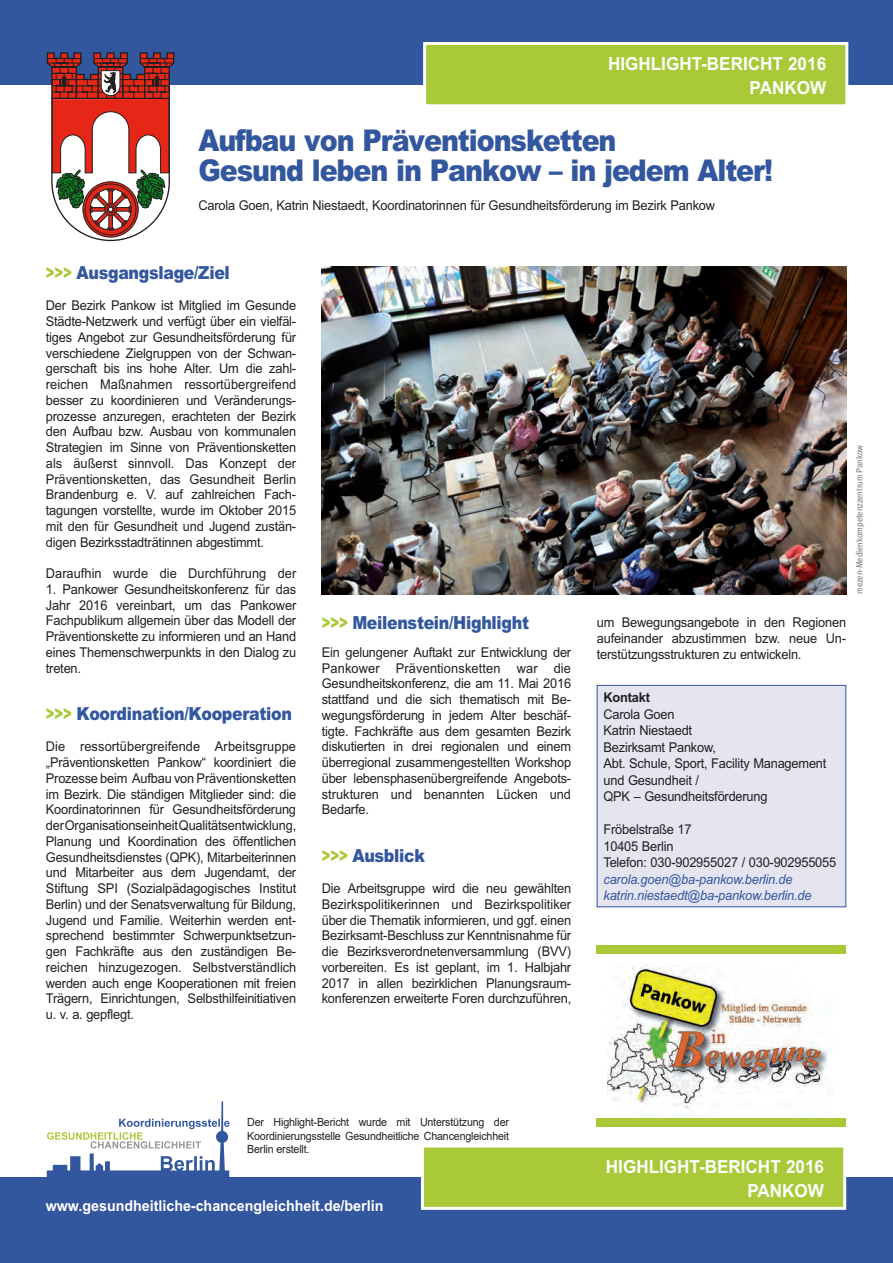
<style>
.page{position:relative;width:893px;height:1263px;background:#fff}
.page>*{position:absolute;margin:0;border:0;box-sizing:border-box;transform-origin:0 0}
.t1{font:900 30px/30px "Arial";letter-spacing:-.04em;color:#33579e;scale:.9 1}
.t2{font:900 18px "Arial";letter-spacing:-.02em;color:#33579e;scale:.88 1}
.t3{font:700 18px/24px "Arial";color:#fff;text-align:right;scale:.95 1}
.t4{font:700 15px "Arial";color:#fff;scale:.95 1}
.t5{font:13.5px/15.8px "Arial";letter-spacing:-.015em;color:#231f20;text-align:justify;scale:.95 1}
.t6{font:italic 13.5px/16.5px "Arial";letter-spacing:-.015em;color:#33579e;scale:.95 1}
.t7{font:700 13.5px "Arial";color:#231f20;scale:.95 1}
.t8{font:11.25px/13.5px "Arial";letter-spacing:-.015em;color:#231f20;text-align:justify;scale:.95 1}
.t9{font:9px "Meta Plus";letter-spacing:-.015em;color:#808285;scale:.95 1}
.s1{color:#a9c938}
</style>
<div class="page">
<div style="left:0;top:0;width:893px;height:85px;background:#33579e"></div>
<div style="left:425px;top:43px;width:422px;height:63px;background:#a9c938"></div>
<div style="left:423px;top:42px;width:425px;height:65px;border:3px solid #fff"></div>
<img style="left:322px;top:266px;width:524px;height:328px">
<div style="left:0;top:1177px;width:893px;height:86px;background:#33579e"></div>
<div style="left:597px;top:685px;width:249px;height:222px;background:#e4e5f1"></div>
<div style="left:597px;top:685px;width:249px;height:222px;border:1px solid #33579e"></div>
<div style="left:597px;top:1118px;width:249px;height:9px;background:#a9c938"></div>
<div style="left:597px;top:945px;width:249px;height:9px;background:#a9c938"></div>
<img style="left:608px;top:965px;width:220px;height:152px">
<svg style="left:47px;top:52px;width:128px;height:189px"></svg>
<svg style="left:47px;top:1101px;width:183px;height:76px"></svg>
<div style="left:422px;top:1146px;width:423px;height:62px;background:#a9c938"></div>
<div style="left:421px;top:1144px;width:425px;height:66px;border:3px solid #fff"></div>
<h2 class="t3" style="left:608px;top:52px;width:231px">HIGHLIGHT-BERICHT 2016<br>PANKOW</h2>
<h1 class="t1" style="left:198px;top:126px;width:640px">Aufbau von Präventionsketten<br>Gesund leben in Pankow – in jedem Alter!</h1>
<p class="t5" style="left:198px;top:197px;width:545px">Carola Goen, Katrin Niestaedt, Koordinatorinnen für Gesundheitsförderung im Bezirk Pankow</p>
<h2 class="t2" style="left:46px;top:262px;width:211px"><span class="s1">&gt;&gt;&gt;</span> Ausgangslage/Ziel</h2>
<p class="t5" style="left:46px;top:298px;width:265px">Der Bezirk Pankow ist Mitglied im Gesunde Städte-Netzwerk und verfügt über ein vielfäl&shy;tiges Angebot zur Gesundheitsförderung für verschiedene Zielgruppen von der Schwan&shy;gerschaft bis ins hohe Alter. Um die zahl&shy;reichen Maßnahmen ressortübergreifend besser zu koordinieren und Veränderungs&shy;prozesse anzuregen, erachteten der Bezirk den Aufbau bzw. Ausbau von kommunalen Strategien im Sinne von Präventionsketten als äußerst sinnvoll. Das Konzept der Präventionsketten, das Gesundheit Berlin Brandenburg e. V. auf zahlreichen Fach&shy;tagungen vorstellte, wurde im Oktober 2015 mit den für Gesundheit und Jugend zustän&shy;digen Bezirksstadträtinnen abgestimmt.</p>
<p class="t5" style="left:46px;top:565px;width:265px">Daraufhin wurde die Durchführung der</p>
<p class="t5" style="left:46px;top:581px;width:265px">1. Pan kower Gesundheitskonferenz für das Jahr 2016 vereinbart, um das Pankower Fachpublikum allgemein über das Modell der Präventionskette zu informieren und an Hand eines Themenschwerpunkts in den Dialog zu treten.</p>
<h2 class="t2" style="left:46px;top:703px;width:281px"><span class="s1">&gt;&gt;&gt;</span> Koordination/Kooperation</h2>
<p class="t5" style="left:46px;top:739px;width:265px">Die ressortübergreifende Arbeitsgruppe „Präventionsketten Pankow“ koordiniert die Prozesse beim Aufbau von Präventionsketten im Bezirk. Die ständigen Mitglieder sind: die Koordinatorinnen für Gesundheitsförderung der Organisationseinheit Qualitätsentwicklung, Planung und Koordination des öffentlichen Ge sundheitsdienstes (QPK), Mitarbeiterinnen und Mitarbeiter aus dem Jugendamt, der Stiftung SPI (Sozialpädagogisches Institut Berlin) und der Senatsverwaltung für Bildung, Jugend und Familie. Weiterhin werden ent&shy;sprechend bestimmter Schwerpunkt setzun&shy;gen Fachkräfte aus den zuständigen Be&shy;reichen hinzugezogen. Selbstverständlich werden auch enge Kooperationen mit freien Trägern, Einrichtungen, Selbsthilfeinitiativen u. v. a. gepflegt.</p>
<h2 class="t2" style="left:322px;top:613px;width:237px"><span class="s1">&gt;&gt;&gt;</span> Meilenstein/Highlight</h2>
<p class="t5" style="left:322px;top:644px;width:264px">Ein gelungener Auftakt zur Entwicklung der Pankower Präventionsketten war die Gesundheitskonferenz, die am 11. Mai 2016 stattfand und die sich thematisch mit Be&shy;wegungsförderung in jedem Alter beschäf&shy;tigte. Fachkräfte aus dem gesamten Bezirk diskutierten in drei regionalen und einem überregional zusammengestellten Workshop über lebensphasenübergreifende Angebots&shy;strukturen und benannten Lücken und Bedarfe.</p>
<h2 class="t2" style="left:322px;top:845px;width:119px"><span class="s1">&gt;&gt;&gt;</span> Ausblick</h2>
<p class="t5" style="left:322px;top:880px;width:264px">Die Arbeitsgruppe wird die neu gewählten Bezirkspolitikerinnen und Bezirkspolitiker über die Thematik informieren, und ggf. einen Bezirksamt-Beschluss zur Kenntnisnahme für die Bezirksverordnetenversammlung (BVV) vorbereiten. Es ist geplant, im 1. Halbjahr 2017 in allen bezirklichen Planungsraum&shy;konferenzen erweiterte Foren durchzuführen,</p>
<p class="t5" style="left:597px;top:615px;width:264px">um Bewegungsangebote in den Regionen aufeinander abzustimmen bzw. neue Un&shy;terstützungsstrukturen zu entwickeln.</p>
<p class="t7" style="left:603px;top:690px;width:51px">Kontakt</p>
<p class="t5" style="left:603px;top:706px;width:236px;line-height:16.5px;text-align:left">Carola Goen<br>Katrin Niestaedt<br>Bezirksamt Pankow,<br>Abt. Schule, Sport, Facility Management und Gesundheit /<br>QPK – Gesundheitsförderung</p>
<p class="t5" style="left:603px;top:821px;width:247px;line-height:16.5px;text-align:left">Fröbelstraße 17<br>10405 Berlin<br>Telefon: 030-902955027 / 030-902955055</p>
<p class="t6" style="left:603px;top:871px;width:220px">carola.goen@ba-pankow.berlin.de katrin.niestaedt@ba-pankow.berlin.de</p>
<p class="t9" style="left:854px;top:594px;width:159px;rotate:-90deg">mezen-Medienkompetenzzentrum Pankow</p>
<p class="t8" style="left:247px;top:1115px;width:277px">Der Highlight-Bericht wurde mit Unterstützung der Koordinierungsstelle Gesundheitliche Chancengleichheit Berlin erstellt.</p>
<p class="t4" style="left:46px;top:1197px;width:357px">www.gesundheitliche-chancengleichheit.de/berlin</p>
<h2 class="t3" style="left:606px;top:1154px;width:231px">HIGHLIGHT-BERICHT 2016<br>PANKOW</h2>
</div>
